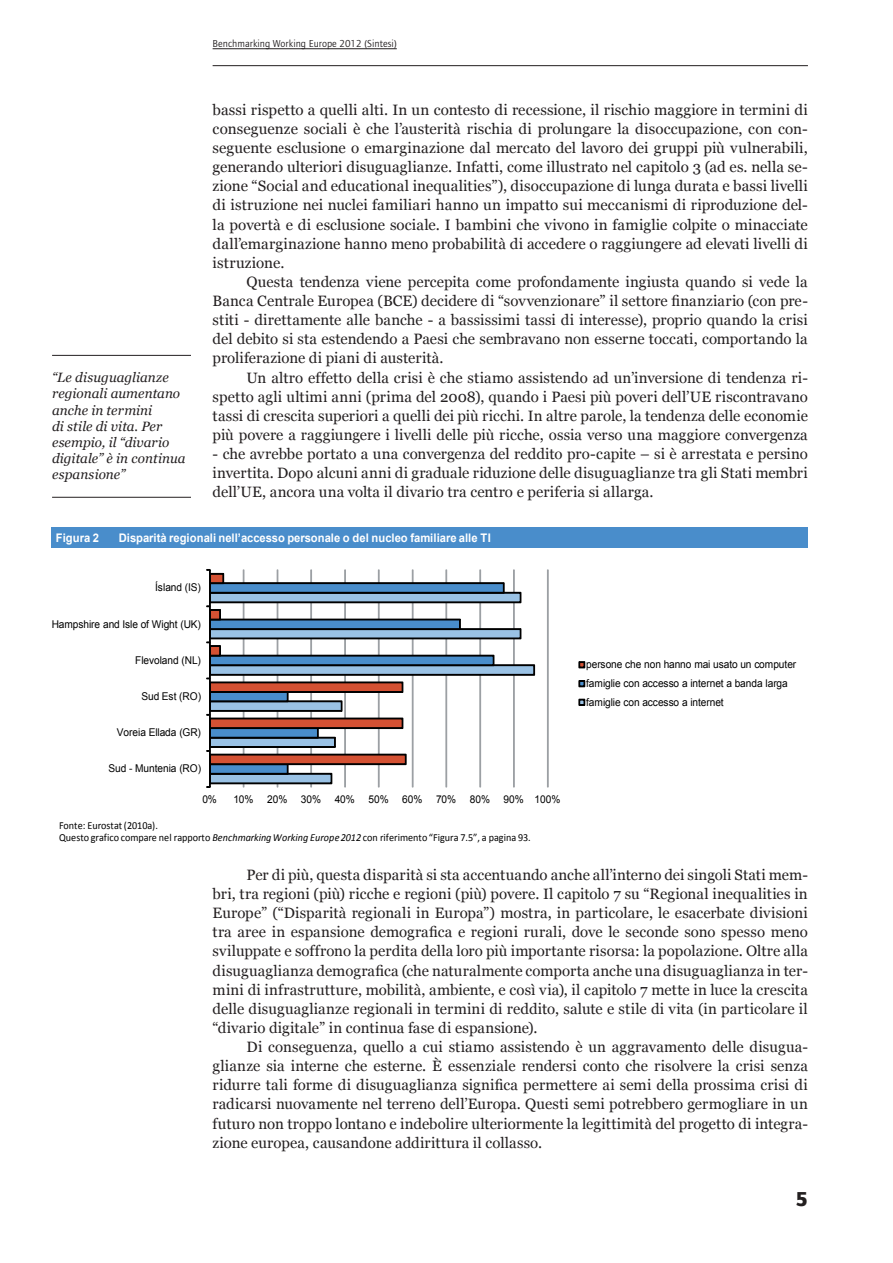
<style>
.page{position:relative;width:893px;height:1263px;background:#fff}
.page>*{position:absolute;margin:0;border:0;box-sizing:border-box;transform-origin:0 0}
.t1{font:700 20.85px "Foundry Journal";color:#231f20}
.t2{font:15px/19.2px "Georgia";letter-spacing:.005em;color:#231f20;text-align:justify}
.t3{font:italic 13.5px/16.2px "Georgia";color:#231f20}
.t4{font:700 11.85px "Arial";color:#fff;scale:.95 1}
.t5{font:10.65px/18.8px "Arial";letter-spacing:-.005em;color:#000;scale:.95 1}
.t6{font:10.65px/12.8px "Calibri";color:#000;scale:.95 1}
.t7{font:10.5px "Foundry Journal";color:#231f20}
.s1{font-style:italic}
</style>
<div class="page">
<hr style="left:213px;top:65px;width:595px;height:1px;background:#231f20">
<hr style="left:213px;top:48px;width:184px;height:1px;background:#231f20">
<div style="left:547px;top:570px;width:1px;height:217px;border:1px solid #9ca0a4"></div>
<svg style="left:207px;top:569px;width:328px;height:219px"></svg>
<svg style="left:579px;top:661px;width:6px;height:7px"></svg>
<svg style="left:579px;top:680px;width:6px;height:7px"></svg>
<svg style="left:579px;top:699px;width:6px;height:7px"></svg>
<div style="left:51px;top:527px;width:757px;height:21px;background:#498dcb"></div>
<hr style="left:52px;top:355px;width:139px;height:1px;background:#231f20">
<hr style="left:52px;top:497px;width:139px;height:1px;background:#231f20">
<p class="t3" style="left:52px;top:369px;width:135px">“Le disuguaglianze regionali aumentano anche in termini<br>di stile di vita. Per esempio, il “divario digitale” è in continua espansione”</p>
<p class="t7" style="left:213px;top:38px;width:186px">Benchmarking Working Europe 2012 (Sintesi)</p>
<p class="t2" style="left:213px;top:100px;width:597px">bassi rispetto a quelli alti. In un contesto di recessione, il rischio maggiore in termini di conseguenze sociali è che l’austerità rischia di prolungare la disoccupazione, con con&shy;seguente esclusione o emarginazione dal mercato del lavoro dei gruppi più vulnerabili, generando ulteriori disuguaglianze. Infatti, come illustrato nel capitolo 3 (ad es. nella se&shy;zione “Social and educational inequalities”), disoccupazione di lunga durata e bassi livelli di istruzione nei nuclei familiari hanno un impatto sui meccanismi di riproduzione del&shy;la povertà e di esclusione sociale. I bambini che vivono in famiglie colpite o minacciate dall’emarginazione hanno meno probabilità di accedere o raggiungere ad elevati livelli di istruzione.</p>
<p class="t2" style="left:213px;top:272px;width:597px;text-indent:34px">Questa tendenza viene percepita come profondamente ingiusta quando si vede la Banca Centrale Europea (BCE) decidere di “sovvenzionare” il settore finanziario (con pre&shy;stiti - direttamente alle banche - a bassissimi tassi di interesse), proprio quando la crisi del debito si sta estendendo a Paesi che sembravano non esserne toccati, comportando la proliferazione di piani di austerità.</p>
<p class="t2" style="left:213px;top:368px;width:597px;text-indent:34px">Un altro effetto della crisi è che stiamo assistendo ad un’inversione di tendenza ri&shy;spetto agli ultimi anni (prima del 2008), quando i Paesi più poveri dell’UE riscontravano tassi di crescita superiori a quelli dei più ricchi. In altre parole, la tendenza delle economie più povere a raggiungere i livelli delle più ricche, ossia verso una maggiore convergenza</p>
<p class="t2" style="left:213px;top:445px;width:597px">- che avrebbe portato a una convergenza del reddito pro-capite – si è arrestata e persino invertita. Dopo alcuni anni di graduale riduzione delle disuguaglianze tra gli Stati membri dell’UE, ancora una volta il divario tra centro e periferia si allarga.</p>
<p class="t4" style="left:56px;top:530px;width:47px">Figura 2</p>
<p class="t4" style="left:119px;top:530px;width:393px">Disparità regionali nell’accesso personale o del nucleo familiare alle TI</p>
<p class="t5" style="left:155px;top:578px;width:49px">Ísland (IS)</p>
<p class="t5" style="left:52px;top:615px;width:159px">Hampshire and Isle of Wight (UK)</p>
<p class="t5" style="left:135px;top:651px;width:71px">Flevoland (NL)</p>
<p class="t5" style="left:141px;top:687px;width:64px">Sud Est (RO)</p>
<p class="t5" style="left:117px;top:723px;width:90px">Voreia Ellada (GR)</p>
<p class="t5" style="left:109px;top:759px;width:99px">Sud - Muntenia (RO)</p>
<p class="t5" style="left:202px;top:790px;width:17px">0%</p>
<p class="t5" style="left:233px;top:790px;width:23px">10%</p>
<p class="t5" style="left:267px;top:790px;width:23px">20%</p>
<p class="t5" style="left:301px;top:790px;width:23px">30%</p>
<p class="t5" style="left:335px;top:790px;width:23px">40%</p>
<p class="t5" style="left:368px;top:790px;width:23px">50%</p>
<p class="t5" style="left:402px;top:790px;width:23px">60%</p>
<p class="t5" style="left:436px;top:790px;width:23px">70%</p>
<p class="t5" style="left:470px;top:790px;width:23px">80%</p>
<p class="t5" style="left:504px;top:790px;width:61px">90% 100%</p>
<p class="t5" style="left:586px;top:655px;width:223px">persone che non hanno mai usato un computer famiglie con accesso a internet a banda larga famiglie con accesso a internet</p>
<p class="t6" style="left:59px;top:819px;width:498px">Fonte: Eurostat (2010a).<br>Questo grafico compare nel rapporto <span class="s1">BenchmarkingWorking Europe 2012</span> con riferimento “Figura 7.5”, a pagina 93.</p>
<p class="t2" style="left:213px;top:865px;width:597px;text-indent:34px">Per di più, questa disparità si sta accentuando anche all’interno dei singoli Stati mem&shy;bri, tra regioni (più) ricche e regioni (più) povere. Il capitolo 7 su “Regional inequalities in Europe” (“Disparità regionali in Europa”) mostra, in particolare, le esacerbate divisioni tra aree in espansione demografica e regioni rurali, dove le seconde sono spesso meno sviluppate e soffrono la perdita della loro più importante risorsa: la popolazione. Oltre alla disuguaglianza demografica (che naturalmente comporta anche una disuguaglianza in ter&shy;mini di infrastrutture, mobilità, ambiente, e così via), il capitolo 7 mette in luce la crescita delle disuguaglianze regionali in termini di reddito, salute e stile di vita (in particolare il “divario digitale” in continua fase di espansione).</p>
<p class="t2" style="left:213px;top:1037px;width:597px;text-indent:34px">Di conseguenza, quello a cui stiamo assistendo è un aggravamento delle disugua&shy;glianze sia interne che esterne. È essenziale rendersi conto che risolvere la crisi senza ridurre tali forme di disuguaglianza significa permettere ai semi della prossima crisi di radicarsi nuovamente nel terreno dell’Europa. Questi semi potrebbero germogliare in un futuro non troppo lontano e indebolire ulteriormente la legittimità del progetto di integra&shy;zione europea, causandone addirittura il collasso.</p>
<h1 class="t1" style="left:795px;top:1186px;width:14px">5</h1>
</div>
